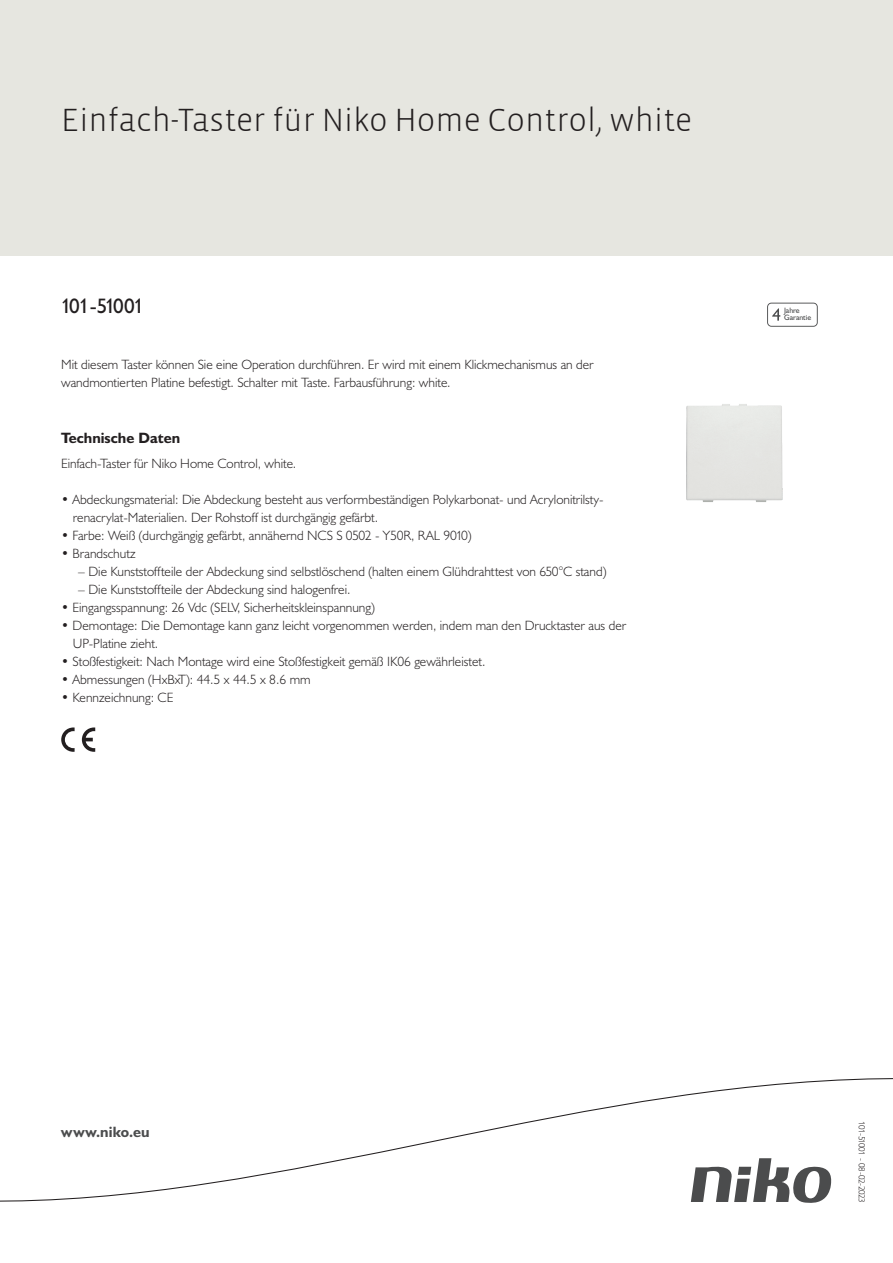
<style>
.page{position:relative;width:893px;height:1263px;background:#fff}
.page>*{position:absolute;margin:0;border:0;box-sizing:border-box;transform-origin:0 0}
.Title_datasheets{font:300 33px "Vista Sans";color:#231f20}
.Article_number{font:21px "Humanist 521 BT";letter-spacing:-.075em;color:#231f20}
.Titles_parts{font:700 15px "Humanist 521 BT";color:#231f20}
.titel_afbeelding{font:700 15px "Humanist 521 BT";letter-spacing:.005em;color:#4b4c4d}
.USP_Bullets{font:300 13.5px/18px "Humanist 521 BT";color:#231f20}
.Platte_tekst_CAB{font:300 13.5px/18px "Humanist 521 BT";color:#231f20}
.USP_Bullets_level_2{font:300 13.5px "Humanist 521 BT";color:#231f20}
.Revision{font:300 9px "Humanist 521 BT";letter-spacing:-.05em;color:#231f20}
.t1{font:7.8px/7.8px "Humanist 521 BT";color:#4b4c4d}
</style>
<div class="page">
<div style="left:0;top:0;width:893px;height:255px;background:#e6e6e0"></div>
<svg style="left:82px;top:727px;width:13px;height:25px"></svg>
<svg style="left:61px;top:727px;width:14px;height:25px"></svg>
<svg style="left:767px;top:303px;width:51px;height:24px"></svg>
<svg style="left:0;top:1078px;width:893px;height:125px"></svg>
<img style="left:686px;top:404px;width:97px;height:98px">
<p class="Title_datasheets" style="left:61px;top:100px;width:632px">Einfach-Taster für Niko Home Control, white</p>
<p class="Article_number" style="left:61px;top:293px;width:85px">101-51001</p>
<p class="Platte_tekst_CAB" style="left:61px;top:355px;width:534px">Mit diesem Taster können Sie eine Operation durchführen. Er wird mit einem Klickmechanismus an der wandmontierten Platine befestigt. Schalter mit Taste. Farbausführung: white.</p>
<p class="Titles_parts" style="left:61px;top:429px;width:120px">Technische Daten</p>
<p class="Platte_tekst_CAB" style="left:61px;top:454px;width:237px">Einfach-Taster für Niko Home Control, white.</p>
<p class="USP_Bullets" style="left:73px;top:490px;width:532px;text-indent:-12px">• Abdeckungsmaterial: Die Abdeckung besteht aus verformbeständigen Polykarbonat- und Acrylonitrilsty&shy;renacrylat-Materialien. Der Rohstoff ist durchgängig gefärbt.</p>
<p class="USP_Bullets" style="left:61px;top:526px;width:412px">• Farbe: Weiß (durchgängig gefärbt, annähernd NCS S 0502 - Y50R, RAL 9010)</p>
<p class="USP_Bullets" style="left:61px;top:544px;width:76px">• Brandschutz</p>
<p class="USP_Bullets_level_2" style="left:78px;top:563px;width:530px">– Die Kunststoffteile der Abdeckung sind selbstlöschend (halten einem Glühdrahttest von 650°C stand)</p>
<p class="USP_Bullets_level_2" style="left:78px;top:581px;width:274px">– Die Kunststoffteile der Abdeckung sind halogenfrei.</p>
<p class="USP_Bullets" style="left:61px;top:598px;width:315px">• Eingangsspannung: 26 Vdc (SELV, Sicherheitskleinspannung)</p>
<p class="USP_Bullets" style="left:73px;top:616px;width:555px;text-indent:-12px">• Demontage: Die Demontage kann ganz leicht vorgenommen werden, indem man den Drucktaster aus der<br>UP-Platine zieht.</p>
<p class="USP_Bullets" style="left:61px;top:652px;width:426px">• Stoßfestigkeit: Nach Montage wird eine Stoßfestigkeit gemäß IK06 gewährleistet.</p>
<p class="USP_Bullets" style="left:61px;top:670px;width:251px">• Abmessungen (HxBxT): 44.5 x 44.5 x 8.6 mm</p>
<p class="USP_Bullets" style="left:61px;top:688px;width:114px">• Kennzeichnung: CE</p>
<p class="t1" style="left:784px;top:306px;width:29px">Jahre<br>Garantie</p>
<p class="titel_afbeelding" style="left:61px;top:1122px;width:90px">www.niko.eu</p>
<p class="Revision" style="left:868px;top:1121px;width:83px;rotate:90deg">101-51001 - 08-02-2023</p>
</div>
